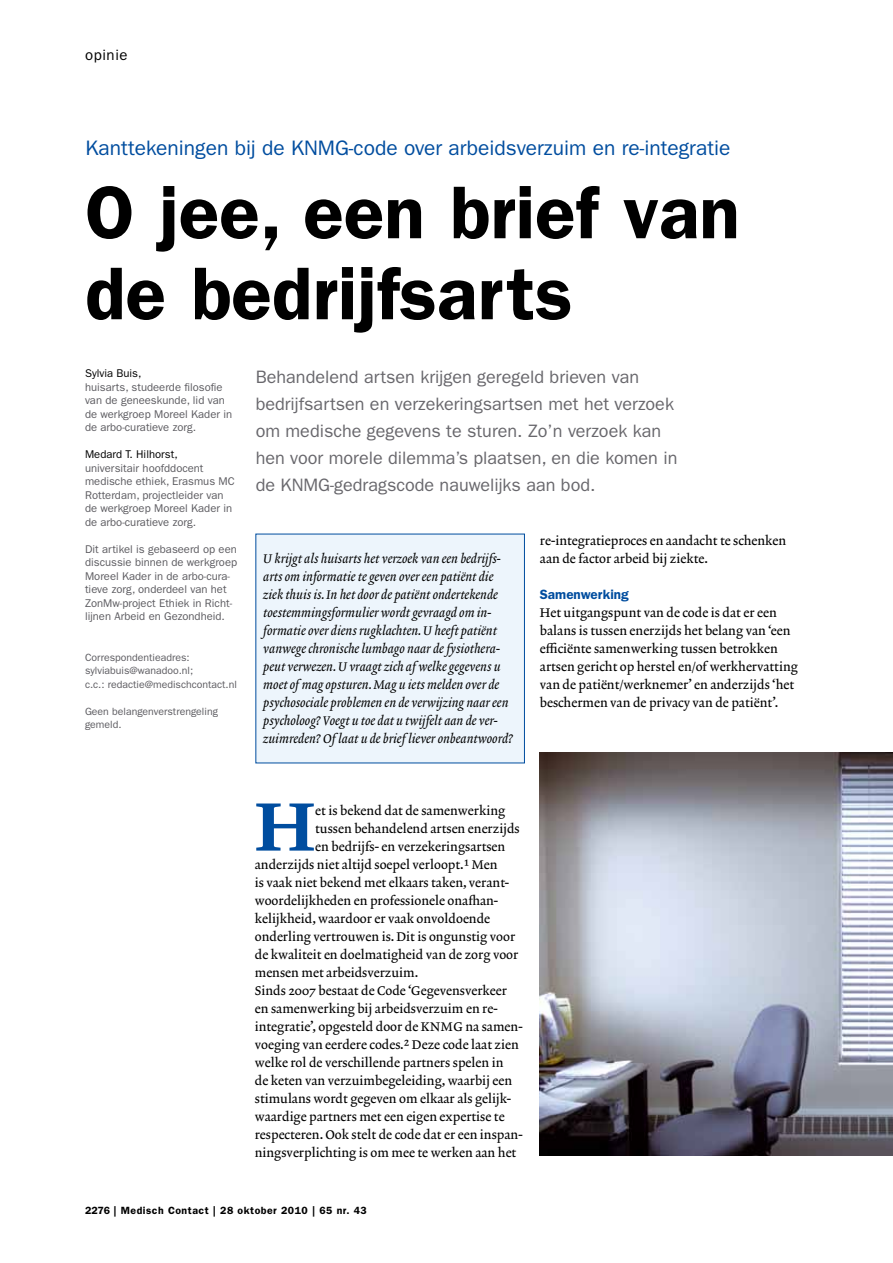
<style>
.page{position:relative;width:893px;height:1263px;background:#fff}
.page>*{position:absolute;margin:0;border:0;box-sizing:border-box;transform-origin:0 0}
.t1{font:600 75px/81px "ITC Franklin Gothic Std";color:#000}
.t2{font:69.45px "Lexicon No 2 Roman D";color:#004d9f}
.t3{font:21px "ITC Franklin Gothic Std";color:#004d9f}
.t4{font:18px/27px "ITC Franklin Gothic Std";color:#68676c}
.t5{font:15px "ITC Franklin Gothic Std";letter-spacing:.04em;color:#000}
.t6{font:600 13.5px "ITC Franklin Gothic Std";color:#004d9f}
.t7{font:12.75px/18px "Lexicon No 2 Roman A";color:#000}
.t8{font:12.75px/18px "Lexicon No 2 Italic A";color:#000}
.t9{font:11.25px/13.5px "ITC Franklin Gothic Std";color:#5c5b60}
.t10{font:11.25px "ITC Franklin Gothic Std";color:#000}
.t11{font:10.5px/13.5px "ITC Franklin Gothic Std";color:#5c5b60}
.t12{font:600 10.5px "ITC Franklin Gothic Std";letter-spacing:.05em;color:#000}
</style>
<div class="page">
<img style="left:539px;top:752px;width:354px;height:403px">
<div style="left:255px;top:534px;width:270px;height:229px;background:#edf5fc"></div>
<p class="t5" style="left:85px;top:46px;width:44px">opinie</p>
<h3 class="t3" style="left:86px;top:135px;width:646px">Kanttekeningen bij de KNMG-code over arbeidsverzuim en re-integratie</h3>
<h1 class="t1" style="left:85px;top:172px;width:656px">O jee, een brief van de bedrijfsarts</h1>
<p class="t10" style="left:85px;top:367px;width:58px">Sylvia Buis,</p>
<p class="t9" style="left:85px;top:380px;width:149px">huisarts, studeerde filosofie van de geneeskunde, lid van de werkgroep Moreel Kader in de arbo-curatieve zorg.</p>
<p class="t10" style="left:85px;top:448px;width:94px">Medard T. Hilhorst,</p>
<p class="t9" style="left:85px;top:461px;width:151px">universitair hoofddocent medische ethiek, Erasmus MC<br>Rotterdam, projectleider van de werkgroep Moreel Kader in de arbo-curatieve zorg.</p>
<p class="t9" style="left:85px;top:542px;width:154px">Dit artikel is gebaseerd op een discussie binnen de werkgroep<br>Moreel Kader in de arbo-cura&shy;tieve zorg, onderdeel van het<br>ZonMw-project Ethiek in Richt&shy;lijnen Arbeid en Gezondheid.</p>
<p class="t11" style="left:85px;top:650px;width:153px">Correspondentieadres: sylviabuis@wanadoo.nl;<br>c.c.: redactie@medischcontact.nl</p>
<p class="t11" style="left:85px;top:704px;width:134px">Geen belangenverstrengeling gemeld.</p>
<p class="t4" style="left:256px;top:363px;width:423px">Behandelend artsen krijgen geregeld brieven van bedrijfsartsen en verzekeringsartsen met het verzoek om medische gegevens te sturen. Zo’n verzoek kan hen voor morele dilemma’s plaatsen, en die komen in de KNMG-gedragscode nauwelijks aan bod.</p>
<p class="t8" style="left:263px;top:550px;width:251px">U krijgt als huisarts het verzoek van een bedrijfs&shy;arts om informatie te geven over een patiënt die ziek thuis is. In het door de patiënt ondertekende toestemmingsformulier wordt gevraagd om in&shy;formatie over diens rugklachten. U heeft patiënt vanwege chronische lumbago naar de fysiothera&shy;peut verwezen. U vraagt zich af welke gegevens u moet of mag opsturen. Mag u iets melden over de psychosociale problemen en de verwijzing naar een psycholoog? Voegt u toe dat u twijfelt aan de ver&shy;zuimreden? Of laat u de brief liever onbeantwoord?</p>
<p class="t7" style="left:540px;top:532px;width:248px">re-integratieproces en aandacht te schenken aan de factor arbeid bij ziekte.</p>
<p class="t6" style="left:540px;top:586px;width:90px">Samenwerking</p>
<p class="t7" style="left:540px;top:604px;width:259px">Het uitgangspunt van de code is dat er een balans is tussen enerzijds het belang van ‘een efficiënte samenwerking tussen betrokken artsen gericht op herstel en/of werkhervatting van de patiënt/werknemer’ en anderzijds ‘het beschermen van de privacy van de patiënt’.</p>
<h2 class="t2" style="left:255px;top:786px;width:62px">H</h2>
<p class="t7" style="left:315px;top:802px;width:191px">et is bekend dat de samenwerking</p>
<p class="t7" style="left:315px;top:820px;width:206px">tussen behandelend artsen enerzijds</p>
<p class="t7" style="left:315px;top:838px;width:192px">en bedrijfs- en verzekeringsartsen</p>
<p class="t7" style="left:255px;top:856px;width:244px">anderzijds niet altijd soepel verloopt.1 Men</p>
<p class="t7" style="left:255px;top:874px;width:256px">is vaak niet bekend met elkaars taken, verant-</p>
<p class="t7" style="left:255px;top:892px;width:245px">woordelijkheden en professionele onafhan-</p>
<p class="t7" style="left:255px;top:910px;width:237px">kelijkheid, waardoor er vaak onvoldoende</p>
<p class="t7" style="left:255px;top:928px;width:262px">onderling vertrouwen is. Dit is ongunstig voor</p>
<p class="t7" style="left:255px;top:946px;width:265px">de kwaliteit en doelmatigheid van de zorg voor</p>
<p class="t7" style="left:255px;top:964px;width:165px">mensen met arbeidsverzuim.</p>
<p class="t7" style="left:255px;top:982px;width:254px">Sinds 2007 bestaat de Code ‘Gegevensverkeer</p>
<p class="t7" style="left:255px;top:1000px;width:245px">en samenwerking bij arbeidsverzuim en re-</p>
<p class="t7" style="left:255px;top:1018px;width:269px">integratie’, opgesteld door de KNMG na samen-</p>
<p class="t7" style="left:255px;top:1036px;width:266px">voeging van eerdere codes.2 Deze code laat zien</p>
<p class="t7" style="left:255px;top:1054px;width:250px">welke rol de verschillende partners spelen in</p>
<p class="t7" style="left:255px;top:1072px;width:259px">de keten van verzuimbegeleiding, waarbij een</p>
<p class="t7" style="left:255px;top:1090px;width:258px">stimulans wordt gegeven om elkaar als gelijk-</p>
<p class="t7" style="left:255px;top:1108px;width:251px">waardige partners met een eigen expertise te</p>
<p class="t7" style="left:255px;top:1126px;width:269px">respecteren. Ook stelt de code dat er een inspan-</p>
<p class="t7" style="left:255px;top:1144px;width:263px">ningsverplichting is om mee te werken aan het</p>
<p class="t12" style="left:85px;top:1204px;width:283px">2276 | Medisch Contact | 28 oktober 2010 | 65 nr. 43</p>
</div>
